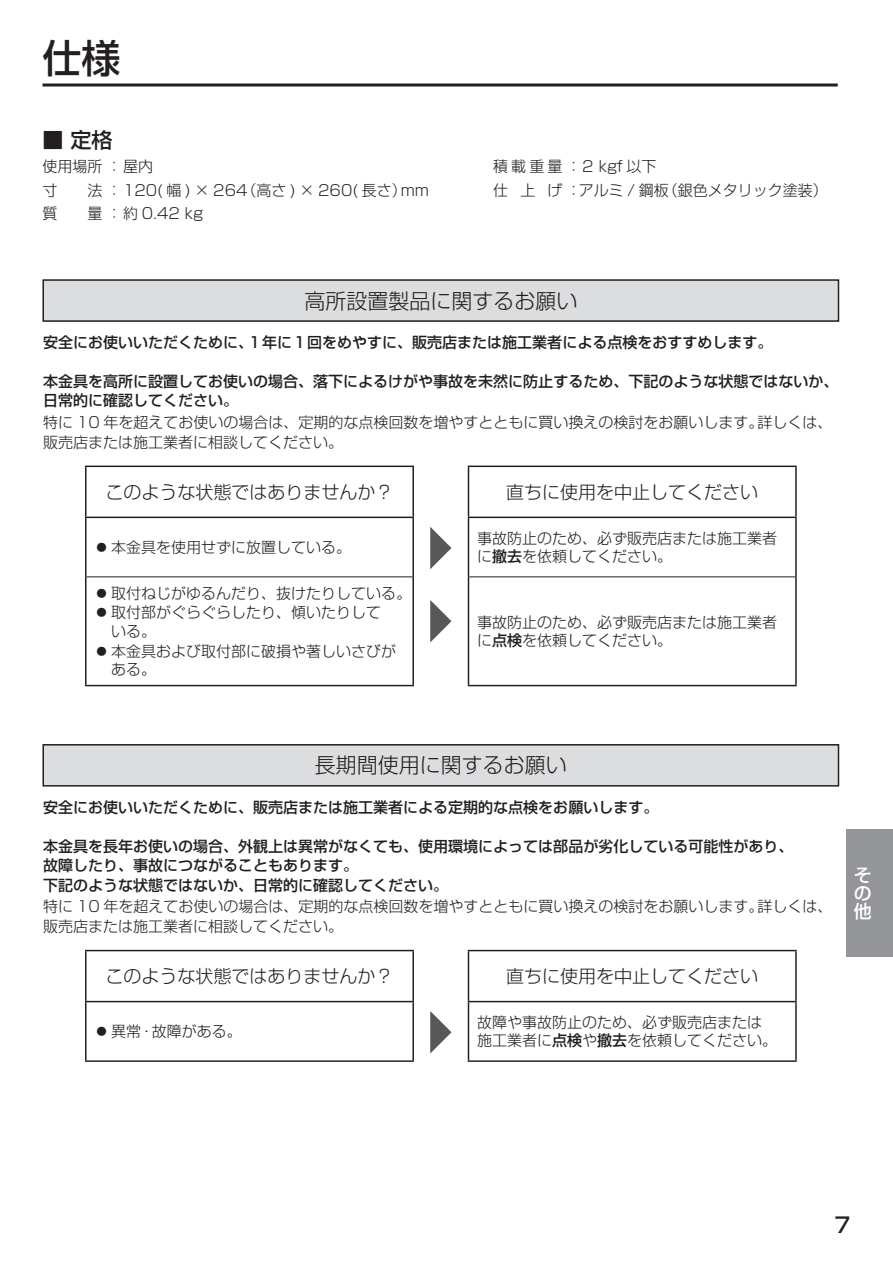
<style>
.page{position:relative;width:893px;height:1263px;background:#fff}
.page>*{position:absolute;margin:0;border:0;box-sizing:border-box;transform-origin:0 0}
.t1{font:39px "Shin Go Pro Medium 90 msp RKSJ V";color:#231f20}
.t2{font:21px "Shin Go Pro Light 90 msp RKSJ H";color:#231f20}
.t3{font:21px "Shin Go Pro Medium 90 msp RKSJ V";color:#231f20}
.t4{font:18px "Shin Go Pro Light 90 msp RKSJ H";color:#231f20}
.t5{font:18px/18px "Shin Go Pro Medium 90 msp RKSJ V";color:#fff;text-align:justify}
.t6{font:15px/18px "Shin Go Pro Light 90 msp RKSJ H";color:#231f20}
.t7{font:15px/19.5px "Shin Go Pro Medium 90 msp RKSJ V";color:#231f20}
.t8{font:15px "Shin Go Pro Light 90 msp RKSJ H";letter-spacing:.2em;color:#231f20}
.s1{font-family:"Shin Go Pro Medium 90 msp RKSJ V"}
</style>
<div class="page">
<hr style="left:42px;top:84px;width:796px;height:3px;background:#231f20">
<div style="left:846px;top:829px;width:47px;height:128px;background:#939598"></div>
<div style="left:43px;top:280px;width:795px;height:41px;background:#dcdddf"></div>
<div style="left:42px;top:279px;width:797px;height:43px;border:2px solid #231f20"></div>
<div style="left:43px;top:745px;width:795px;height:41px;background:#dcdddf"></div>
<div style="left:42px;top:744px;width:797px;height:43px;border:2px solid #231f20"></div>
<hr style="left:85px;top:518px;width:1px;height:59px;background:#231f20">
<hr style="left:412px;top:518px;width:2px;height:59px;background:#231f20">
<hr style="left:85px;top:577px;width:1px;height:108px;background:#231f20">
<hr style="left:412px;top:577px;width:2px;height:108px;background:#231f20">
<hr style="left:85px;top:685px;width:329px;height:1px;background:#231f20">
<hr style="left:86px;top:576px;width:326px;height:1px;background:#231f20">
<hr style="left:85px;top:466px;width:329px;height:1px;background:#231f20">
<hr style="left:85px;top:467px;width:1px;height:50px;background:#231f20">
<hr style="left:412px;top:467px;width:2px;height:50px;background:#231f20">
<hr style="left:85px;top:517px;width:329px;height:1px;background:#231f20">
<hr style="left:468px;top:466px;width:329px;height:1px;background:#231f20">
<hr style="left:468px;top:467px;width:1px;height:50px;background:#231f20">
<hr style="left:795px;top:467px;width:2px;height:50px;background:#231f20">
<hr style="left:468px;top:517px;width:329px;height:1px;background:#231f20">
<hr style="left:468px;top:518px;width:1px;height:59px;background:#231f20">
<hr style="left:795px;top:518px;width:2px;height:59px;background:#231f20">
<hr style="left:468px;top:577px;width:1px;height:108px;background:#231f20">
<hr style="left:795px;top:577px;width:2px;height:108px;background:#231f20">
<hr style="left:468px;top:685px;width:329px;height:1px;background:#231f20">
<hr style="left:469px;top:576px;width:326px;height:1px;background:#231f20">
<svg style="left:430px;top:527px;width:21px;height:42px"></svg>
<svg style="left:430px;top:600px;width:21px;height:42px"></svg>
<hr style="left:85px;top:950px;width:329px;height:1px;background:#231f20">
<hr style="left:85px;top:951px;width:1px;height:50px;background:#231f20">
<hr style="left:412px;top:951px;width:2px;height:50px;background:#231f20">
<hr style="left:468px;top:1001px;width:329px;height:1px;background:#231f20">
<hr style="left:85px;top:1001px;width:329px;height:1px;background:#231f20">
<hr style="left:85px;top:1002px;width:1px;height:58px;background:#231f20">
<hr style="left:412px;top:1002px;width:2px;height:58px;background:#231f20">
<hr style="left:85px;top:1060px;width:329px;height:2px;background:#231f20">
<hr style="left:468px;top:950px;width:329px;height:1px;background:#231f20">
<hr style="left:468px;top:951px;width:1px;height:50px;background:#231f20">
<hr style="left:795px;top:951px;width:2px;height:50px;background:#231f20">
<hr style="left:468px;top:1002px;width:1px;height:58px;background:#231f20">
<hr style="left:795px;top:1002px;width:2px;height:58px;background:#231f20">
<hr style="left:468px;top:1060px;width:329px;height:2px;background:#231f20">
<svg style="left:430px;top:1011px;width:21px;height:43px"></svg>
<h1 class="t1" style="left:42px;top:44px;width:80px">仕様</h1>
<h2 class="t3" style="left:42px;top:132px;width:71px">■ 定格</h2>
<p class="t6" style="left:42px;top:160px;width:112px">使用場所： 屋内</p>
<p class="t8" style="left:493px;top:161px;width:165px">積載重量： 2 kgf以下</p>
<p class="t6" style="left:42px;top:183px;width:388px">寸　　法： 120( 幅 ) × 264（高さ ) × 260( 長さ）mm</p>
<p class="t6" style="left:493px;top:183px;width:336px">仕 上 げ：アルミ / 鋼板（銀色メタリック塗装）</p>
<p class="t6" style="left:42px;top:207px;width:162px">質　　量： 約 0.42 kg</p>
<h2 class="t2" style="left:304px;top:293px;width:274px">高所設置製品に関するお願い</h2>
<p class="t7" style="left:43px;top:334px;width:731px">安全にお使いいただくために、１年に１回をめやすに、販売店または施工業者による点検をおすすめします。</p>
<p class="t7" style="left:43px;top:373px;width:797px">本金具を高所に設置してお使いの場合、落下によるけがや事故を未然に防止するため、下記のような状態ではないか、日常的に確認してください。</p>
<p class="t6" style="left:43px;top:415px;width:791px;line-height:19.5px">特に 10 年を超えてお使いの場合は、定期的な点検回数を増やすとともに買い換えの検討をお願いします。詳しくは、販売店または施工業者に相談してください。</p>
<p class="t4" style="left:105px;top:485px;width:290px">このような状態ではありませんか？</p>
<p class="t4" style="left:506px;top:485px;width:254px">直ちに使用を中止してください</p>
<p class="t6" style="left:94px;top:540px;width:259px">●本金具を使用せずに放置している。</p>
<p class="t6" style="left:477px;top:531px;width:301px">事故防止のため、必ず販売店または施工業者に<span class="s1">撤去</span>を依頼してください。</p>
<p class="t6" style="left:94px;top:586px;width:319px">●取付ねじがゆるんだり、抜けたりしている。</p>
<p class="t6" style="left:111px;top:605px;width:271px;line-height:18.8px;text-indent:-17px">●取付部がぐらぐらしたり、傾いたりしている。</p>
<p class="t6" style="left:111px;top:644px;width:286px;line-height:18.8px;text-indent:-17px">●本金具および取付部に破損や著しいさびがある。</p>
<p class="t6" style="left:477px;top:615px;width:301px">事故防止のため、必ず販売店または施工業者に<span class="s1">点検</span>を依頼してください。</p>
<h2 class="t2" style="left:315px;top:758px;width:253px">長期間使用に関するお願い</h2>
<p class="t7" style="left:43px;top:799px;width:616px">安全にお使いいただくために、販売店または施工業者による定期的な点検をお願いします。</p>
<p class="t7" style="left:43px;top:838px;width:751px">本金具を長年お使いの場合、外観上は異常がなくても、使用環境によっては部品が劣化している可能性があり、故障したり、事故につながることもあります。<br>下記のような状態ではないか、日常的に確認してください。</p>
<p class="t6" style="left:43px;top:899px;width:791px;line-height:19.5px">特に 10 年を超えてお使いの場合は、定期的な点検回数を増やすとともに買い換えの検討をお願いします。詳しくは、販売店または施工業者に相談してください。</p>
<p class="t4" style="left:105px;top:969px;width:290px">このような状態ではありませんか？</p>
<p class="t4" style="left:506px;top:969px;width:254px">直ちに使用を中止してください</p>
<p class="t6" style="left:94px;top:1024px;width:149px">●異常・故障がある。</p>
<p class="t6" style="left:477px;top:1015px;width:301px">故障や事故防止のため、必ず販売店または施工業者に<span class="s1">点検</span>や<span class="s1">撤去</span>を依頼してください。</p>
<p class="t5" style="left:854px;top:869px;width:19px">その他</p>
<h2 class="t3" style="left:834px;top:1217px;width:17px">7</h2>
</div>
